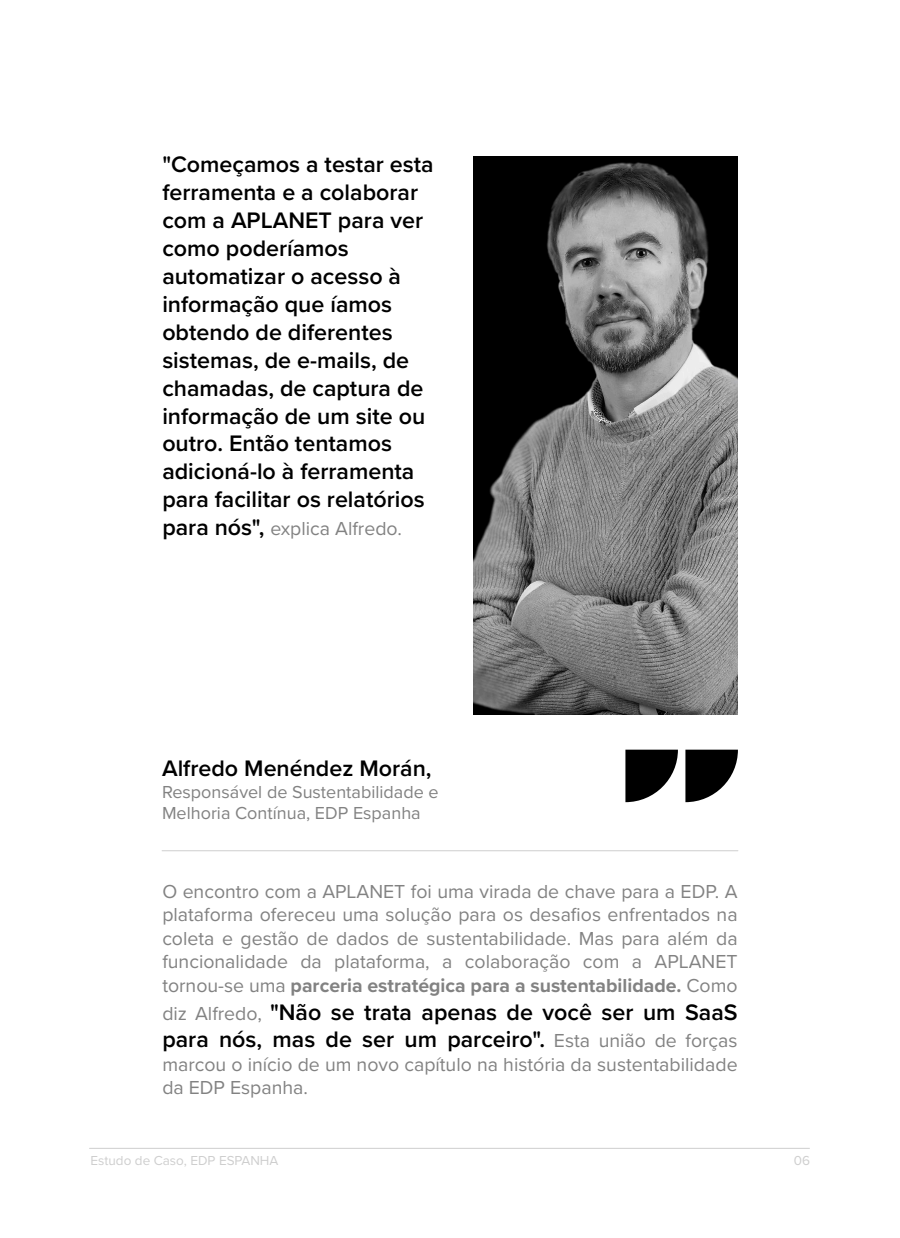
<style>
.page{position:relative;width:900px;height:1238px;background:#fff}
.page>*{position:absolute;margin:0;border:0;box-sizing:border-box;transform-origin:0 0}
.t1{font:600 23.25px/27.9px "Proxima Nova";color:#000}
.t2{font:19.5px/23.4px "Proxima Nova";color:#828282;text-align:justify}
.t3{font:18px/21.6px "Proxima Nova";color:#828282}
.t4{font:13.5px "Proxima Nova";color:#cecece}
.s1{font-weight:600;font-size:23.25px;color:#000}
.s2{font-weight:700}
.s3{font-weight:400;font-size:19.5px;color:#828282}
</style>
<div class="page">
<hr style="left:89px;top:1148px;width:720px;height:1px;background:#cecece">
<svg style="left:625px;top:749px;width:53px;height:53px"></svg>
<svg style="left:685px;top:749px;width:53px;height:53px"></svg>
<hr style="left:162px;top:850px;width:576px;height:1px;background:#cecece">
<img style="left:473px;top:157px;width:265px;height:557px">
<p class="t1" style="left:162px;top:150px;width:273px">"Começamos a testar esta ferramenta e a colaborar com a APLANET para ver como poderíamos automatizar o acesso à informação que íamos obtendo de diferentes sistemas, de e-mails, de chamadas, de captura de informação de um site ou outro. Então tentamos adicioná-lo à ferramenta para facilitar os relatórios</p>
<p class="t2" style="left:162px;top:516px;width:241px"><span class="s1">para nós",</span> explica Alfredo.</p>
<p class="t1" style="left:162px;top:753px;width:271px">Alfredo Menéndez Morán,</p>
<p class="t3" style="left:162px;top:780px;width:278px">Responsável de Sustentabilidade e<br>Melhoria Contínua, EDP Espanha</p>
<p class="t2" style="left:162px;top:879px;width:577px">O encontro com a APLANET foi uma virada de chave para a EDP. A plataforma ofereceu uma solução para os desafios enfrentados na coleta e gestão de dados de sustentabilidade. Mas para além da funcionalidade da plataforma, a colaboração com a APLANET tornou-se uma <span class="s2">parceria estratégica para a sustentabilidade.</span> Como</p>
<p class="t1" style="left:162px;top:997px;width:577px"><span class="s3">diz Alfredo,</span> "Não se trata apenas de você ser um SaaS para nós, mas de ser um parceiro". <span class="s3">Esta união de forças</span></p>
<p class="t2" style="left:162px;top:1051px;width:577px">marcou o início de um novo capítulo na história da sustentabilidade da EDP Espanha.</p>
<p class="t4" style="left:91px;top:1150px;width:189px">Estudo de Caso, EDP ESPANHA</p>
<p class="t4" style="left:794px;top:1150px;width:18px">06</p>
</div>
